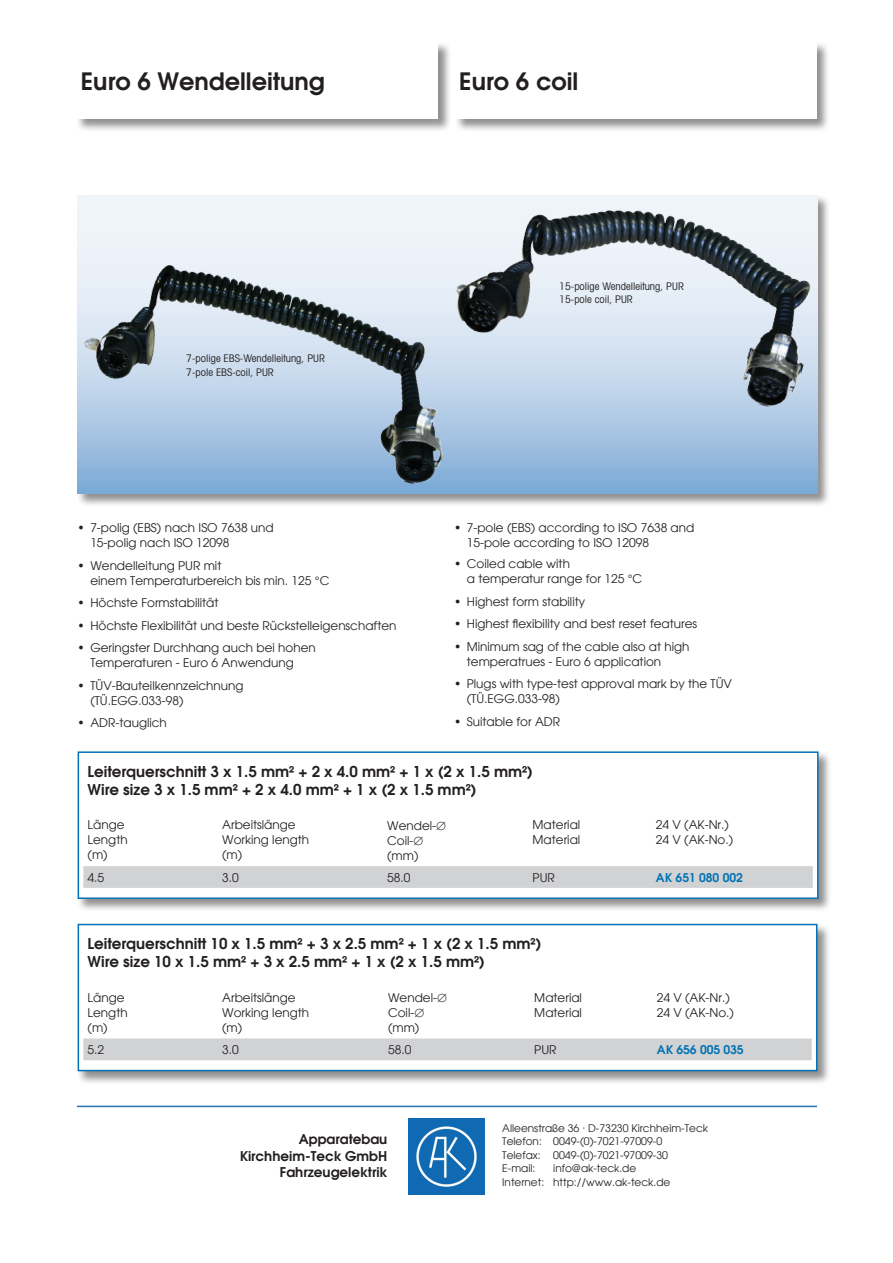
<style>
.page{position:relative;width:893px;height:1263px;background:#fff}
.page>*{position:absolute;margin:0;border:0;box-sizing:border-box;transform-origin:0 0}
.t1{font:600 24px "Avant Garde";color:#231f20}
.t2{font:600 15px/18px "Avant Garde";color:#231f20}
.t3{font:600 13.5px/16.5px "Avant Garde";color:#231f20;text-align:right}
.t4{font:12px/15px "Avant Garde";color:#231f20}
.t5{font:600 12px "Avant Garde";color:#0072b4}
.t6{font:10.5px/13.5px "Avant Garde";color:#231f20}
.t7{font:condensed 10.5px/13.5px "Avant Garde";color:#231f20}
</style>
<div class="page">
<div style="left:77px;top:195px;width:754px;height:312px;background:#231f20;opacity:.5"></div>
<svg style="left:78px;top:196px;width:739px;height:297px;background:#b8d0e8"></svg>
<img style="left:448px;top:195px;width:383px;height:218px">
<img style="left:77px;top:247px;width:395px;height:242px">
<hr style="left:77px;top:1106px;width:740px;height:1px;background:#296eaf">
<img style="left:408px;top:1118px;width:76px;height:76px">
<div style="left:76px;top:42px;width:375px;height:91px;background:#231f20;opacity:.5"></div>
<div style="left:77px;top:43px;width:361px;height:76px;background:#fff"></div>
<div style="left:454px;top:42px;width:376px;height:91px;background:#231f20;opacity:.5"></div>
<div style="left:455px;top:43px;width:361px;height:76px;background:#fff"></div>
<div style="left:77px;top:751px;width:755px;height:161px;background:#231f20;opacity:.5"></div>
<div style="left:78px;top:752px;width:740px;height:146px;background:#fff"></div>
<div style="left:83px;top:866px;width:730px;height:22px;background:#d1d2d4"></div>
<div style="left:78px;top:751px;width:741px;height:148px;border:2px solid #0072b4"></div>
<div style="left:77px;top:923px;width:754px;height:162px;background:#231f20;opacity:.5"></div>
<div style="left:78px;top:924px;width:739px;height:146px;background:#fff"></div>
<div style="left:83px;top:1038px;width:729px;height:22px;background:#d1d2d4"></div>
<div style="left:78px;top:924px;width:739px;height:147px;border:2px solid #0072b4"></div>
<h1 class="t1" style="left:81px;top:65px;width:245px">Euro 6 Wendelleitung</h1>
<h1 class="t1" style="left:459px;top:65px;width:121px">Euro 6 coil</h1>
<p class="t7" style="left:186px;top:351px;width:140px">7-polige EBS-Wendelleitung, PUR<br>7-pole EBS-coil, PUR</p>
<p class="t4" style="left:90px;top:520px;width:185px;text-indent:-13px">• 7-polig (EBS) nach ISO 7638 und<br>15-polig nach ISO 12098</p>
<p class="t4" style="left:90px;top:558px;width:241px;text-indent:-13px">• Wendelleitung PUR mit<br>einem Temperaturbereich bis min. 125 °C</p>
<p class="t4" style="left:78px;top:595px;width:142px">• Höchste Formstabilität</p>
<p class="t4" style="left:78px;top:618px;width:320px">• Höchste Flexibilität und beste Rückstelleigenschaften</p>
<p class="t4" style="left:90px;top:640px;width:227px;text-indent:-13px">• Geringster Durchhang auch bei hohen<br>Temperaturen - Euro 6 Anwendung</p>
<p class="t4" style="left:90px;top:678px;width:155px;text-indent:-13px">• TÜV-Bauteilkennzeichnung (TÜ.EGG.033-98)</p>
<p class="t4" style="left:78px;top:715px;width:91px">• ADR-tauglich</p>
<p class="t7" style="left:559px;top:279px;width:126px">15-polige Wendelleitung, PUR<br>15-pole coil, PUR</p>
<p class="t4" style="left:467px;top:520px;width:229px;text-indent:-13px">• 7-pole (EBS) according to ISO 7638 and<br>15-pole according to ISO 12098</p>
<p class="t4" style="left:467px;top:557px;width:177px;text-indent:-13px">• Coiled cable with<br>a temperatur range for 125 °C</p>
<p class="t4" style="left:454px;top:594px;width:133px">• Highest form stability</p>
<p class="t4" style="left:454px;top:617px;width:245px">• Highest flexibility and best reset features</p>
<p class="t4" style="left:467px;top:639px;width:224px;text-indent:-13px">• Minimum sag of the cable also at high temperatrues - Euro 6 application</p>
<p class="t4" style="left:467px;top:677px;width:267px;text-indent:-13px">• Plugs with type-test approval mark by the TÜV (TÜ.EGG.033-98)</p>
<p class="t4" style="left:454px;top:714px;width:108px">• Suitable for ADR</p>
<p class="t2" style="left:88px;top:762px;width:447px">Leiterquerschnitt 3 x 1.5 mm² + 2 x 4.0 mm² + 1 x (2 x 1.5 mm²)<br>Wire size 3 x 1.5 mm² + 2 x 4.0 mm² + 1 x (2 x 1.5 mm²)</p>
<p class="t4" style="left:88px;top:818px;width:42px">Länge<br>Length (m)</p>
<p class="t4" style="left:222px;top:818px;width:89px">Arbeitslänge<br>Working length (m)</p>
<p class="t4" style="left:387px;top:818px;width:60px">Wendel-∅<br>Coil-∅ (mm)</p>
<p class="t4" style="left:533px;top:818px;width:49px">Material<br>Material</p>
<p class="t4" style="left:656px;top:818px;width:79px">24 V (AK-Nr.)<br>24 V (AK-No.)</p>
<p class="t4" style="left:88px;top:870px;width:18px">4.5</p>
<p class="t4" style="left:222px;top:870px;width:18px">3.0</p>
<p class="t4" style="left:387px;top:870px;width:25px">58.0</p>
<p class="t4" style="left:533px;top:870px;width:24px">PUR</p>
<p class="t5" style="left:656px;top:869px;width:88px">AK 651 080 002</p>
<p class="t2" style="left:88px;top:935px;width:455px">Leiterquerschnitt 10 x 1.5 mm² + 3 x 2.5 mm² + 1 x (2 x 1.5 mm²)<br>Wire size 10 x 1.5 mm² + 3 x 2.5 mm² + 1 x (2 x 1.5 mm²)</p>
<p class="t4" style="left:88px;top:990px;width:42px">Länge<br>Length (m)</p>
<p class="t4" style="left:222px;top:990px;width:89px">Arbeitslänge<br>Working length (m)</p>
<p class="t4" style="left:388px;top:990px;width:60px">Wendel-∅<br>Coil-∅ (mm)</p>
<p class="t4" style="left:534px;top:990px;width:49px">Material<br>Material</p>
<p class="t4" style="left:657px;top:990px;width:79px">24 V (AK-Nr.)<br>24 V (AK-No.)</p>
<p class="t4" style="left:88px;top:1042px;width:18px">5.2</p>
<p class="t4" style="left:222px;top:1042px;width:18px">3.0</p>
<p class="t4" style="left:388px;top:1042px;width:25px">58.0</p>
<p class="t4" style="left:534px;top:1042px;width:24px">PUR</p>
<p class="t5" style="left:657px;top:1041px;width:88px">AK 656 005 035</p>
<p class="t3" style="left:240px;top:1131px;width:149px">Apparatebau<br>Kirchheim-Teck GmbH<br>Fahrzeugelektrik</p>
<p class="t6" style="left:502px;top:1121px;width:207px">Alleenstraße 36 · D-73230 Kirchheim-Teck<br>Telefon: 0049-(0)-7021-97009-0<br>Telefax: 0049-(0)-7021-97009-30<br>E-mail:</p>
<p class="t6" style="left:502px;top:1162px;width:170px;text-indent:51px">info@ak-teck.de<br>Internet: http://www.ak-teck.de</p>
</div>
